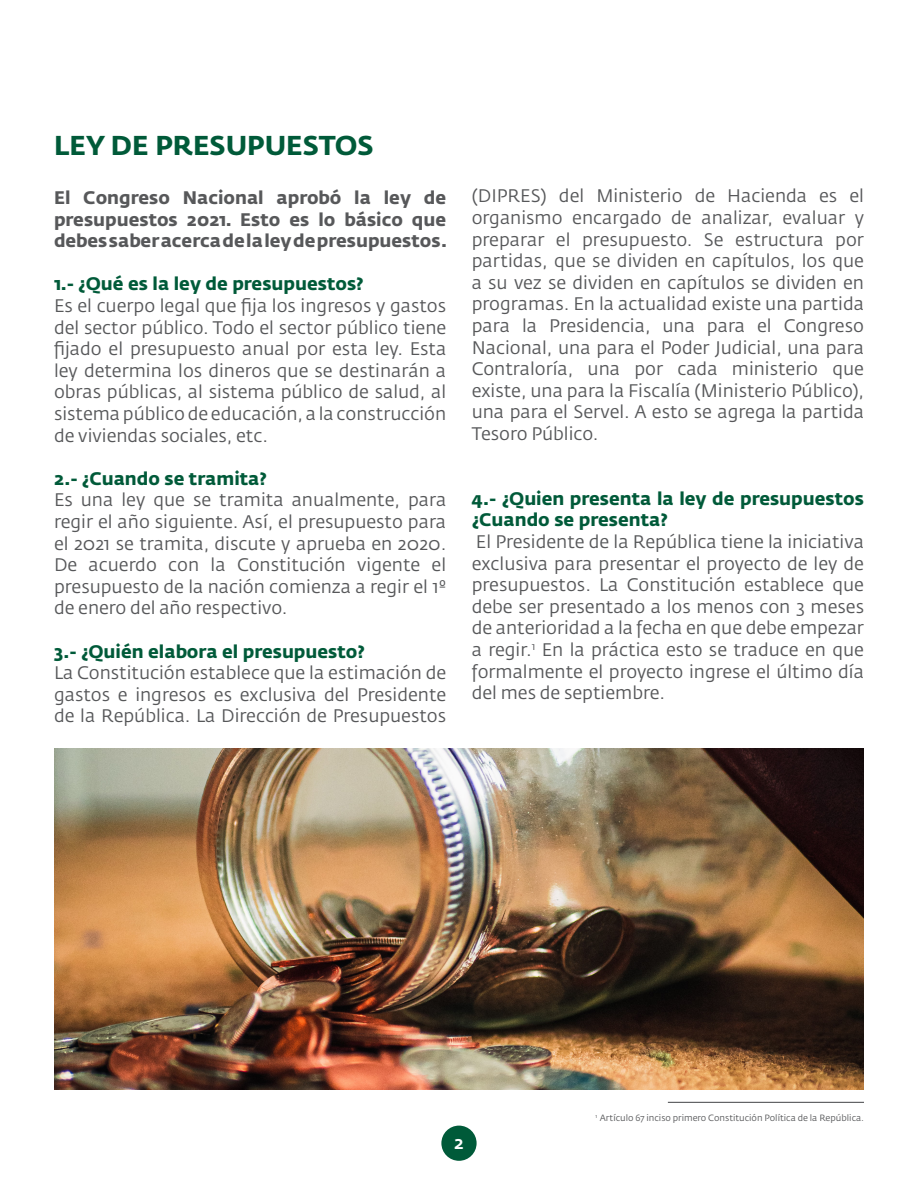
<style>
.page{position:relative;width:918px;height:1188px;background:#fff}
.page>*{position:absolute;margin:0;border:0;box-sizing:border-box;transform-origin:0 0}
.t1{font:700 27px "Fedra Sans Std";color:#005a39}
.texto{font:18px/21.6px "Fedra Sans Std";color:#57585a;text-align:justify}
.texto-2{font:700 18px/21.6px "Fedra Sans Std";color:#005a39}
.texto-3{font:700 18px/21.6px "Fedra Sans Std";color:#57585a;text-align:justify}
.t2{font:500 18px "Fedra Sans Std";color:#fff}
.t3{font:9px "Fedra Sans Std";color:#57585a}
</style>
<div class="page">
<div style="left:441px;top:1126px;width:36px;height:35px;background:#005a39;border-radius:50%"></div>
<hr style="left:668px;top:1102px;width:196px;height:1px;background:#57585a">
<img style="left:54px;top:749px;width:810px;height:340px">
<p class="t1" style="left:54px;top:129px;width:321px">LEY DE PRESUPUESTOS</p>
<p class="texto-3" style="left:54px;top:187px;width:395px">El Congreso Nacional aprobó la ley de presupuestos 2021. Esto es lo básico que debes saber acerca de la ley de presupuestos.</p>
<p class="texto-2" style="left:54px;top:273px;width:311px">1.- ¿Qué es la ley de presupuestos?</p>
<p class="texto" style="left:54px;top:295px;width:394px">Es el cuerpo legal que fija los ingresos y gastos del sector público. Todo el sector público tiene fijado el presupuesto anual por esta ley. Esta ley determina los dineros que se destinarán a obras públicas, al sistema público de salud, al sistema público de educación, a la construcción de viviendas sociales, etc.</p>
<p class="texto-2" style="left:54px;top:468px;width:215px">2.- ¿Cuando se tramita?</p>
<p class="texto" style="left:54px;top:489px;width:394px">Es una ley que se tramita anualmente, para regir el año siguiente. Así, el presupuesto para el 2021 se tramita, discute y aprueba en 2020.<br>De acuerdo con la Constitución vigente el presupuesto de la nación comienza a regir el 1º de enero del año respectivo.</p>
<p class="texto-2" style="left:54px;top:641px;width:312px">3.- ¿Quién elabora el presupuesto?</p>
<p class="texto" style="left:54px;top:662px;width:394px">La Constitución establece que la estimación de gastos e ingresos es exclusiva del Presidente de la República. La Dirección de Presupuestos</p>
<p class="texto" style="left:472px;top:185px;width:394px">(DIPRES) del Ministerio de Hacienda es el organismo encargado de analizar, evaluar y preparar el presupuesto. Se estructura por partidas, que se dividen en capítulos, los que a su vez se dividen en capítulos se dividen en programas. En la actualidad existe una partida para la Presidencia, una para el Congreso Nacional, una para el Poder Judicial, una para Contraloría, una por cada ministerio que existe, una para la Fiscalía (Ministerio Público), una para el Servel. A esto se agrega la partida Tesoro Público.</p>
<p class="texto-2" style="left:472px;top:488px;width:394px">4.- ¿Quien presenta la ley de presupuestos ¿Cuando se presenta?</p>
<p class="texto" style="left:472px;top:531px;width:394px">El Presidente de la República tiene la iniciativa exclusiva para presentar el proyecto de ley de presupuestos. La Constitución establece que debe ser presentado a los menos con 3 meses de anterioridad a la fecha en que debe empezar a regir.<sup>1</sup> En la práctica esto se traduce en que formalmente el proyecto ingrese el último día del mes de septiembre.</p>
<p class="t2" style="left:454px;top:1131px;width:11px">2</p>
<p class="t3" style="left:596px;top:1113px;width:270px"><sup>1</sup> Artículo 67 inciso primero Constitución Política de la República.</p>
</div>
